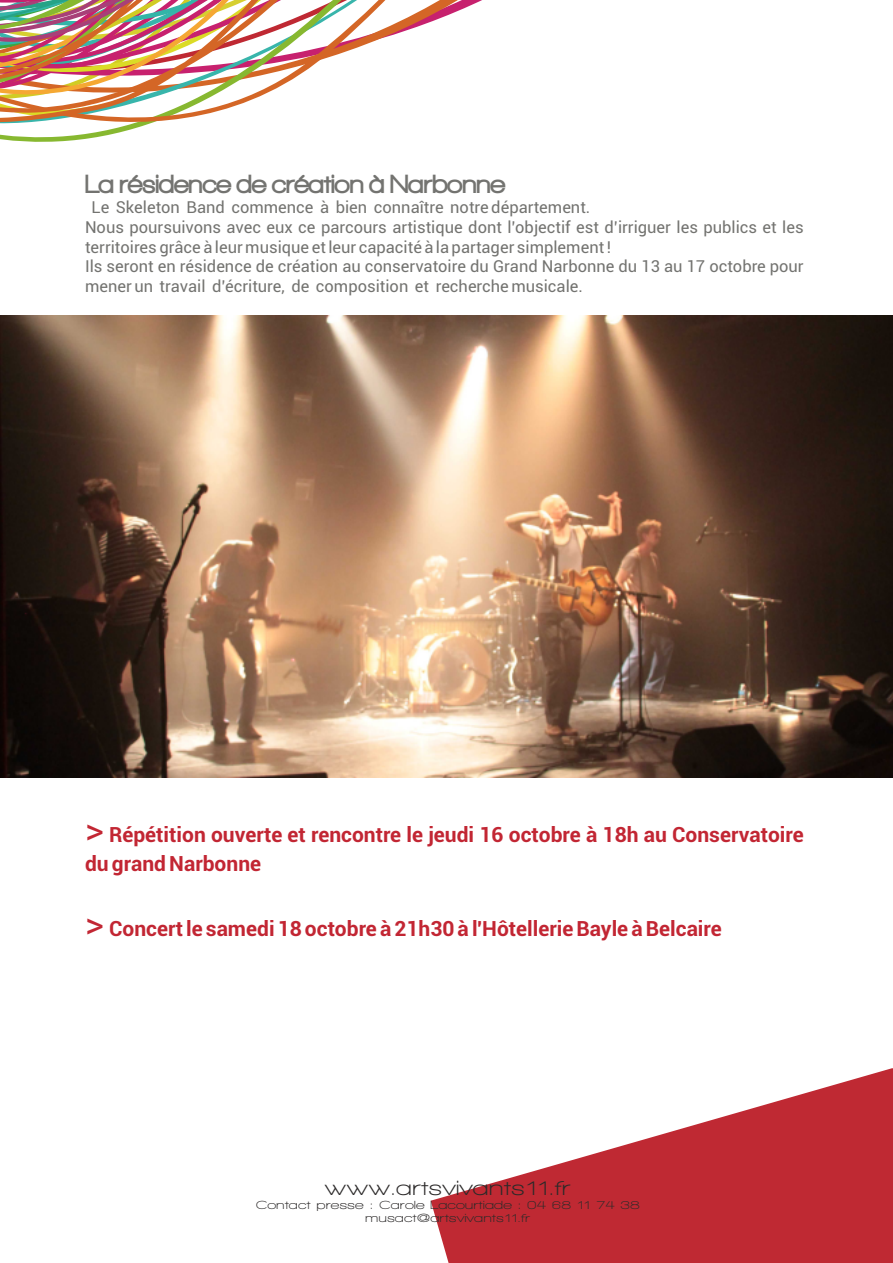
<style>
.page{position:relative;width:893px;height:1263px;background:#fff}
.page>*{position:absolute;margin:0;border:0;box-sizing:border-box;transform-origin:0 0}
.t1{font:900 27px "Walkway";color:#737370}
.t2{font:700 21px/29px "Roboto";color:#c22633}
.t3{font:700 21px "Walkway Expand";color:#2b2929}
.t4{font:16.5px/19.8px "Roboto";color:#737370}
.t5{font:700 12px/12.6px "Walkway Expand";color:#2b2929;text-align:center}
.s1{font-weight:400;font-size:36px}
</style>
<div class="page">
<svg style="left:0;top:130px;width:129px;height:12px"></svg>
<svg style="left:0;top:0;width:478px;height:127px"></svg>
<svg style="left:431px;top:1068px;width:462px;height:195px;fill:#bf2933"></svg>
<img style="left:0;top:315px;width:893px;height:462px">
<h1 class="t1" style="left:85px;top:169px;width:421px">La résidence de création à Narbonne</h1>
<p class="t4" style="left:85px;top:199px;width:720px;text-indent:7px">Le Skeleton Band commence à bien connaître notre département.<br>Nous poursuivons avec eux ce parcours artistique dont l’objectif est d’irriguer les publics et les territoires grâce à leur musique et leur capacité à la partager simplement !<br>Ils seront en résidence de création au conservatoire du Grand Narbonne du 13 au 17 octobre pour mener un travail d’écriture, de composition et recherche musicale.</p>
<p class="t2" style="left:85px;top:822px;width:720px"><span class="s1">&gt;</span> Répétition ouverte et rencontre le jeudi 16 octobre à 18h au Conservatoire du grand Narbonne</p>
<p class="t2" style="left:85px;top:916px;width:638px"><span class="s1">&gt;</span> Concert le samedi 18 octobre à 21h30 à l'Hôtellerie Bayle à Belcaire</p>
<p class="t3" style="left:325px;top:1177px;width:248px">www.artsvivants11.fr</p>
<p class="t5" style="left:256px;top:1199px;width:386px">Contact presse : Carole Lacourtiade : 04 68 11 74 38 musact@artsvivants11.fr</p>
</div>
